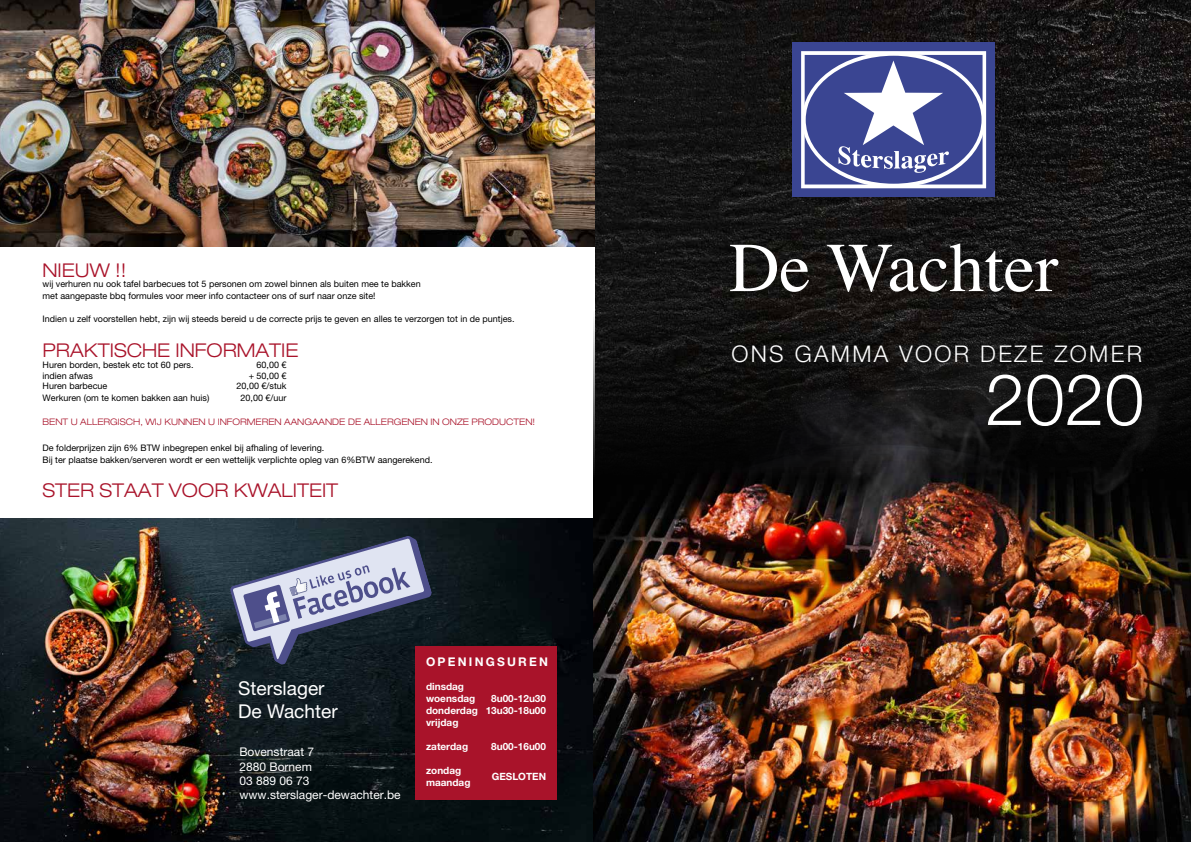
<style>
.page{position:relative;width:1191px;height:842px;background:#fff}
.page>*{position:absolute;margin:0;border:0;box-sizing:border-box;transform-origin:0 0}
.t1{font:300 71.4px "Helvetica Neue LT Std";color:#fff}
.t2{font:69.9px "Times";color:#fff}
.t3{font:300 23px "Helvetica Neue LT Std";letter-spacing:.1em;color:#fff}
.t4{font:300 expanded 19px "Helvetica Neue LT Std";color:#a9132a}
.t5{font:19px/22.8px "Helvetica Neue LT Std";color:#fff}
.t6{font:12px/14.4px "Helvetica Neue LT Std";color:#fff}
.t7{font:700 12px "Helvetica Neue LT Std";letter-spacing:.185em;color:#fff}
.t8{font:700 10px/12px "Helvetica Neue LT Std";color:#fff}
.t9{font:9px/12px "Helvetica Neue LT Std";color:#000}
.t10{font:300 expanded 9px "Helvetica Neue LT Std";color:#a9132a}
</style>
<div class="page">
<img style="left:0;top:0;width:595px;height:247px">
<img style="left:595px;top:0;width:596px;height:312px">
<img style="left:0;top:519px;width:594px;height:323px">
<img style="left:594px;top:312px;width:597px;height:530px">
<div style="left:792px;top:43px;width:202px;height:154px;background:#3a4592"></div>
<svg style="left:801px;top:51px;width:185px;height:137px"></svg>
<div style="left:415px;top:646px;width:141px;height:153px;background:#a9132a"></div>
<svg style="left:230px;top:536px;width:202px;height:129px;background:#61687b"></svg>
<h3 class="t4" style="left:43px;top:258px;width:85px">NIEUW !!</h3>
<p class="t9" style="left:43px;top:278px;width:380px">wij verhuren nu ook tafel barbecues tot 5 personen om zowel binnen als buiten mee te bakken met aangepaste bbq formules voor meer info contacteer ons of surf naar onze site!</p>
<p class="t9" style="left:43px;top:313px;width:473px">Indien u zelf voorstellen hebt, zijn wij steeds bereid u de correcte prijs te geven en alles te verzorgen tot in de puntjes.</p>
<h3 class="t4" style="left:43px;top:339px;width:257px">PRAKTISCHE INFORMATIE</h3>
<p class="t9" style="left:43px;top:358px;width:153px">Huren borden, bestek etc tot 60 pers.</p>
<p class="t9" style="left:256px;top:358px;width:32px">60,00 €</p>
<p class="t9" style="left:43px;top:369px;width:52px">indien afwas</p>
<p class="t9" style="left:249px;top:369px;width:39px">+ 50,00 €</p>
<p class="t9" style="left:43px;top:380px;width:66px">Huren barbecue</p>
<p class="t9" style="left:236px;top:380px;width:52px">20,00 €/stuk</p>
<p class="t9" style="left:43px;top:392px;width:168px">Werkuren (om te komen bakken aan huis)</p>
<p class="t9" style="left:240px;top:392px;width:48px">20,00 €/uur</p>
<p class="t10" style="left:43px;top:417px;width:494px">BENT U ALLERGISCH, WIJ KUNNEN U INFORMEREN AANGAANDE DE ALLERGENEN IN ONZE PRODUCTEN!</p>
<p class="t9" style="left:43px;top:441px;width:391px">De folderprijzen zijn 6% BTW inbegrepen enkel bij afhaling of levering.<br>Bij ter plaatse bakken/serveren wordt er een wettelijk verplichte opleg van 6%BTW aangerekend.</p>
<h3 class="t4" style="left:43px;top:479px;width:297px">STER STAAT VOOR KWALITEIT</h3>
<h3 class="t5" style="left:238px;top:677px;width:101px">Sterslager<br>De Wachter</h3>
<h3 class="t6" style="left:239px;top:745px;width:163px">Bovenstraat 7<br>2880 Bornem<br>03 889 06 73 www.sterslager-dewachter.be</h3>
<h3 class="t7" style="left:426px;top:655px;width:123px">OPENINGSUREN</h3>
<p class="t8" style="left:426px;top:680px;width:51px">dinsdag woensdag</p>
<p class="t8" style="left:426px;top:692px;width:122px;text-align:justify;text-indent:65px">8u00-12u30 donderdag 13u30-18u00 vrijdag</p>
<p class="t8" style="left:426px;top:740px;width:44px">zaterdag</p>
<p class="t8" style="left:491px;top:740px;width:56px">8u00-16u00</p>
<p class="t8" style="left:426px;top:764px;width:37px">zondag</p>
<p class="t8" style="left:492px;top:770px;width:56px">GESLOTEN</p>
<p class="t8" style="left:426px;top:776px;width:46px">maandag</p>
<h2 class="t2" style="left:729px;top:202px;width:331px">De Wachter</h2>
<h3 class="t3" style="left:731px;top:340px;width:412px">ONS GAMMA VOOR DEZE ZOMER</h3>
<h1 class="t1" style="left:985px;top:356px;width:160px">2020</h1>
</div>
